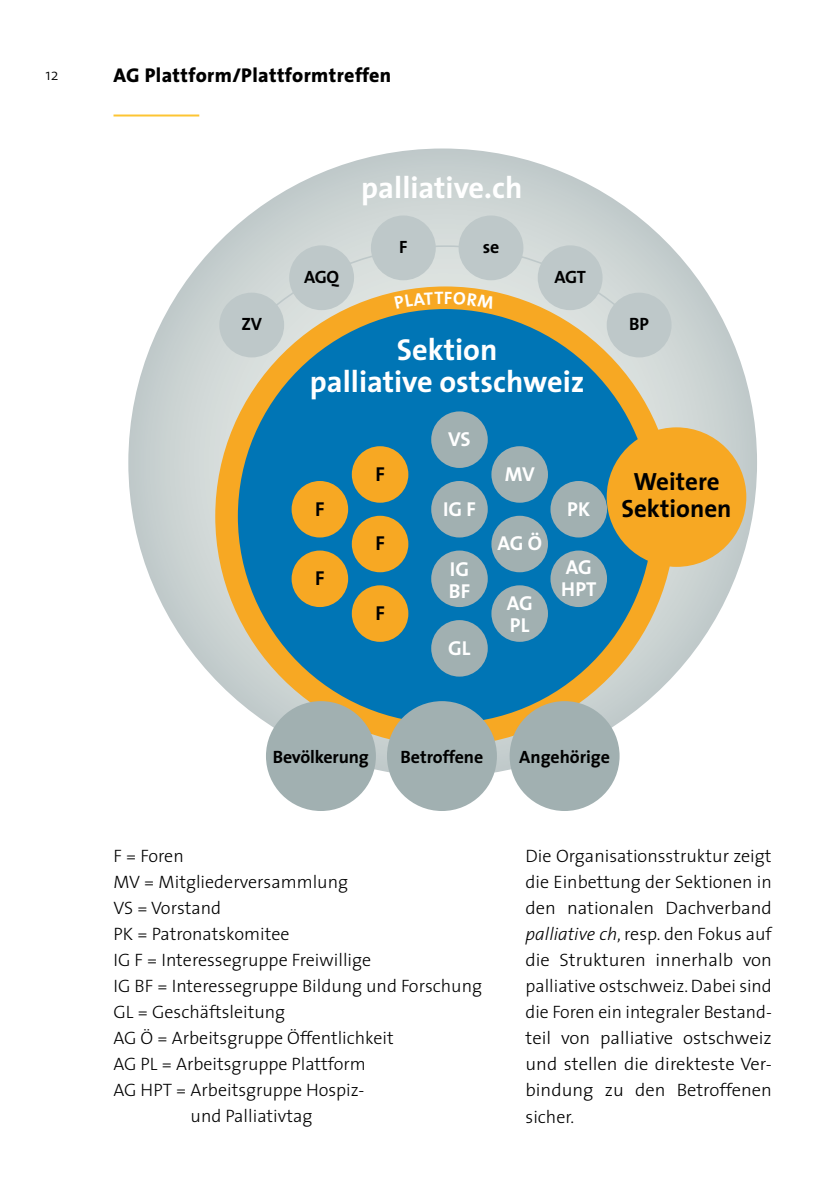
<style>
.page{position:relative;width:840px;height:1191px;background:#fff}
.page>*{position:absolute;margin:0;border:0;box-sizing:border-box;transform-origin:0 0}
.t1{font:700 30.4px/32.2px "The Sans";color:#fff;text-align:center}
.t2{font:700 25px/26.8px "The Sans";color:#000;text-align:center}
.t3{font:700 20.2px/22px "The Sans";color:#fff}
.t4{font:700 20.2px "The Sans";color:#000}
.t5{font:800 20px "The Sans";letter-spacing:.02em;color:#000}
.t6{font:300 18px/26px "The Sans";color:#000;text-align:justify}
.t7{font:700 17.8px "The Sans";letter-spacing:-.01em;color:#000}
.t8{font:300 16px "The Sans";color:#000}
.s1{font-style:italic}
</style>
<div class="page">
<hr style="left:113px;top:114px;width:86px;height:2px;background:#fdc533">
<svg style="left:128px;top:148px;width:628px;height:628px;background:#cbcfc7"></svg>
<div style="left:226px;top:298px;width:437px;height:437px;background:#0075b5;border-radius:50%"></div>
<div style="left:215px;top:286px;width:459px;height:460px;border:23px solid #f7a823;border-radius:50%"></div>
<div style="left:351px;top:516px;width:57px;height:56px;background:#f7a823;border-radius:50%"></div>
<div style="left:351px;top:446px;width:57px;height:57px;background:#f7a823;border-radius:50%"></div>
<div style="left:351px;top:585px;width:57px;height:57px;background:#f7a823;border-radius:50%"></div>
<div style="left:291px;top:550px;width:57px;height:57px;background:#f7a823;border-radius:50%"></div>
<div style="left:291px;top:481px;width:57px;height:56px;background:#f7a823;border-radius:50%"></div>
<div style="left:431px;top:481px;width:56px;height:56px;background:#a1b0b1;border-radius:50%"></div>
<div style="left:431px;top:411px;width:56px;height:57px;background:#a1b0b1;border-radius:50%"></div>
<div style="left:431px;top:550px;width:56px;height:57px;background:#a1b0b1;border-radius:50%"></div>
<div style="left:491px;top:516px;width:56px;height:56px;background:#a1b0b1;border-radius:50%"></div>
<div style="left:491px;top:446px;width:56px;height:57px;background:#a1b0b1;border-radius:50%"></div>
<div style="left:431px;top:620px;width:56px;height:56px;background:#a1b0b1;border-radius:50%"></div>
<div style="left:491px;top:585px;width:56px;height:57px;background:#a1b0b1;border-radius:50%"></div>
<div style="left:550px;top:550px;width:56px;height:57px;background:#a1b0b1;border-radius:50%"></div>
<div style="left:550px;top:481px;width:56px;height:56px;background:#a1b0b1;border-radius:50%"></div>
<div style="left:606px;top:427px;width:139px;height:140px;background:#f7a823;border-radius:50%"></div>
<svg style="left:234px;top:245px;width:420px;height:102px"></svg>
<div style="left:370px;top:215px;width:65px;height:65px;background:#bec8c9;border-radius:50%"></div>
<div style="left:458px;top:215px;width:65px;height:65px;background:#bec8c9;border-radius:50%"></div>
<div style="left:289px;top:245px;width:65px;height:65px;background:#bec8c9;border-radius:50%"></div>
<div style="left:537px;top:245px;width:65px;height:65px;background:#bec8c9;border-radius:50%"></div>
<div style="left:219px;top:293px;width:65px;height:64px;background:#bec8c9;border-radius:50%"></div>
<div style="left:606px;top:293px;width:65px;height:64px;background:#bec8c9;border-radius:50%"></div>
<div style="left:387px;top:701px;width:109px;height:110px;background:#a1b0b1;border-radius:50%"></div>
<div style="left:509px;top:701px;width:110px;height:110px;background:#a1b0b1;border-radius:50%"></div>
<div style="left:266px;top:701px;width:110px;height:110px;background:#a1b0b1;border-radius:50%"></div>
<div style="left:394px;top:292px;width:100px;height:17px;background:#f7a823"></div>
<p class="t8" style="left:45px;top:61px;width:15px">12</p>
<p class="t5" style="left:113px;top:59px;width:279px">AG Plattform/Plattformtreffen</p>
<h1 class="t1" style="left:361px;top:170px;width:162px">palliative.ch</h1>
<p class="t7" style="left:399px;top:232px;width:10px">F</p>
<p class="t7" style="left:482px;top:232px;width:18px">se</p>
<p class="t7" style="left:304px;top:262px;width:37px">AGQ</p>
<p class="t7" style="left:554px;top:262px;width:33px">AGT</p>
<p class="t7" style="left:241px;top:309px;width:22px">ZV</p>
<p class="t7" style="left:629px;top:309px;width:21px">BP</p>
<h1 class="t1" style="left:310px;top:332px;width:276px">Sektion<br>palliative ostschweiz</h1>
<p class="t4" style="left:375px;top:457px;width:11px">F</p>
<p class="t3" style="left:448px;top:428px;width:24px">VS</p>
<p class="t4" style="left:315px;top:492px;width:11px">F</p>
<p class="t3" style="left:443px;top:497px;width:34px">IG F</p>
<p class="t4" style="left:315px;top:561px;width:11px">F</p>
<p class="t4" style="left:375px;top:526px;width:11px">F</p>
<p class="t4" style="left:375px;top:596px;width:11px">F</p>
<p class="t3" style="left:448px;top:558px;width:23px">IG<br>BF</p>
<p class="t3" style="left:448px;top:636px;width:24px">GL</p>
<p class="t3" style="left:504px;top:462px;width:32px">MV</p>
<p class="t3" style="left:497px;top:532px;width:46px">AG Ö</p>
<p class="t3" style="left:506px;top:592px;width:28px">AG<br>PL</p>
<p class="t3" style="left:567px;top:497px;width:24px">PK</p>
<p class="t3" style="left:561px;top:556px;width:37px">AG<br>HPT</p>
<h2 class="t2" style="left:621px;top:468px;width:111px">Weitere<br>Sektionen</h2>
<p class="t7" style="left:273px;top:742px;width:97px">Bevölkerung</p>
<p class="t7" style="left:400px;top:742px;width:84px">Betroffene</p>
<p class="t7" style="left:519px;top:742px;width:92px">Angehörige</p>
<p class="t6" style="left:113px;top:842px;width:72px">F = Foren</p>
<p class="t6" style="left:113px;top:868px;width:236px">MV = Mitgliederversammlung</p>
<p class="t6" style="left:113px;top:894px;width:109px">VS = Vorstand</p>
<p class="t6" style="left:113px;top:920px;width:177px">PK = Patronatskomitee</p>
<p class="t6" style="left:113px;top:946px;width:259px">IG F = Interessegruppe Freiwillige</p>
<p class="t6" style="left:113px;top:972px;width:370px">IG BF = Interessegruppe Bildung und Forschung</p>
<p class="t6" style="left:113px;top:998px;width:173px">GL = Geschäftsleitung</p>
<p class="t6" style="left:113px;top:1024px;width:281px">AG Ö = Arbeitsgruppe Öffentlichkeit</p>
<p class="t6" style="left:113px;top:1050px;width:254px">AG PL = Arbeitsgruppe Plattform</p>
<p class="t6" style="left:113px;top:1076px;width:250px">AG HPT = Arbeitsgruppe Hospiz-</p>
<p class="t6" style="left:190px;top:1102px;width:123px">und Palliativtag</p>
<p class="t6" style="left:525px;top:842px;width:248px">Die Organisationsstruktur zeigt die Einbettung der Sektionen in den nationalen Dachverband <span class="s1">palliative ch</span>, resp. den Fokus auf die Strukturen innerhalb von palliative ostschweiz. Dabei sind die Foren ein integraler Bestand&shy;teil von palliative ostschweiz und stellen die direkteste Ver&shy;bindung zu den Betroffenen sicher.</p>
</div>
